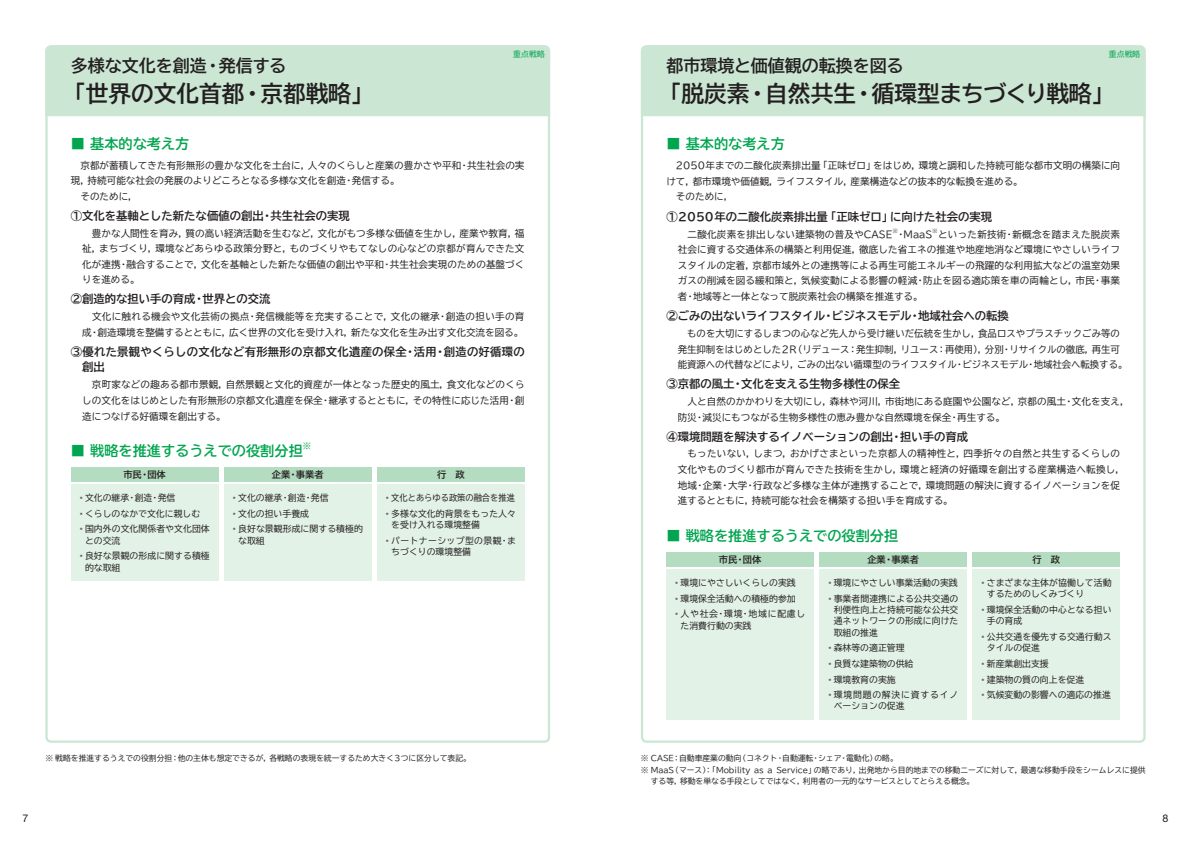
<style>
.page{position:relative;width:1191px;height:842px;background:#fff}
.page>*{position:absolute;margin:0;border:0;box-sizing:border-box;transform-origin:0 0}
.t1{font:700 22.7px "TBUD Go Std";color:#231f20}
.t2{font:700 17px "TBUD Go Std";color:#231f20}
.t3{font:700 14.2px "TBUDR Go Std";color:#00a54f}
.t4{font:700 11.3px "TBUD Go Std";color:#231f20}
.t5{font:700 11.3px/15.6px "TBUD Go Std";letter-spacing:.02em;color:#231f20}
.t6{font:10.6px "Helvetica Neue LT Std";color:#231f20}
.t7{font:9.6px/15.6px "TBUD Go Std";letter-spacing:.005em;color:#231f20}
.t8{font:9.6px/15.6px "TBUD Go Std";letter-spacing:.025em;color:#231f20}
.t9{font:700 9.2px "TBUD Go Std";color:#231f20}
.t10{font:8.9px/11.3px "TBUD Go Std";color:#231f20}
.t11{font:8.9px/11.3px "TBUD Go Std";letter-spacing:.04em;color:#231f20}
.t12{font:8.9px/11.3px "TBUD Go Std";letter-spacing:.08em;color:#231f20}
.t13{font:8.9px/11.3px "TBUD Go Std";letter-spacing:.09em;color:#231f20}
.t14{font:8.9px "TBUD Go Std";color:#231f20;scale:.93 1}
.t15{font:700 8.3px "TBUDR Go Std";color:#00a54f}
.t16{font:7.8px/12px "TBUD Go Std";color:#231f20}
.t17{font:7.8px "TBUD Go Std";letter-spacing:.02em;color:#00a54f}
.t18{font:5.6px "TBUD Go Std";color:#231f20}
.s1{color:#6c6d70}
</style>
<div class="page">
<div style="left:640px;top:45px;width:506px;height:72px;background:#cbe6d3"></div>
<div style="left:45px;top:45px;width:506px;height:72px;background:#cbe6d3"></div>
<div style="left:666px;top:570px;width:148px;height:150px;background:#e3f2e7"></div>
<div style="left:71px;top:485px;width:147px;height:96px;background:#e3f2e7"></div>
<div style="left:666px;top:553px;width:148px;height:14px;background:#b3dcc0"></div>
<div style="left:71px;top:468px;width:147px;height:14px;background:#b3dcc0"></div>
<div style="left:819px;top:570px;width:148px;height:150px;background:#e3f2e7"></div>
<div style="left:224px;top:485px;width:147px;height:96px;background:#e3f2e7"></div>
<div style="left:819px;top:553px;width:148px;height:14px;background:#b3dcc0"></div>
<div style="left:224px;top:468px;width:147px;height:14px;background:#b3dcc0"></div>
<div style="left:972px;top:570px;width:148px;height:150px;background:#e3f2e7"></div>
<div style="left:377px;top:485px;width:147px;height:96px;background:#e3f2e7"></div>
<div style="left:972px;top:553px;width:148px;height:14px;background:#b3dcc0"></div>
<div style="left:377px;top:468px;width:147px;height:14px;background:#b3dcc0"></div>
<h2 class="t2" style="left:71px;top:51px;width:217px">多様な文化を創造・発信する</h2>
<h1 class="t1" style="left:63px;top:75px;width:312px">「世界の文化首都・京都戦略」</h1>
<p class="t17" style="left:513px;top:48px;width:33px">重点戦略</p>
<p class="t17" style="left:1108px;top:48px;width:33px">重点戦略</p>
<h2 class="t2" style="left:666px;top:51px;width:239px">都市環境と価値観の転換を図る</h2>
<h1 class="t1" style="left:658px;top:75px;width:457px">「脱炭素・自然共生・循環型まちづくり戦略」</h1>
<h3 class="t3" style="left:666px;top:132px;width:120px">■ 基本的な考え方</h3>
<p class="t7" style="left:666px;top:158px;width:455px">　2050年までの二酸化炭素排出量「正味ゼロ」をはじめ，環境と調和した持続可能な都市文明の構築に向けて，都市環境や価値観，ライフスタイル，産業構造などの抜本的な転換を進める。<br>　そのために，</p>
<p class="t4" style="left:666px;top:207px;width:327px">①2050年の二酸化炭素排出量「正味ゼロ」に向けた社会の実現</p>
<p class="t8" style="left:677px;top:226px;width:256px">　二酸化炭素を排出しない建築物の普及やCASE ・MaaS</p>
<h3 class="t3" style="left:71px;top:132px;width:120px">■ 基本的な考え方</h3>
<p class="t7" style="left:71px;top:157px;width:455px">　京都が蓄積してきた有形無形の豊かな文化を土台に，人々のくらしと産業の豊かさや平和・共生社会の実現，持続可能な社会の発展のよりどころとなる多様な文化を創造・発信する。<br>　そのために，</p>
<p class="t4" style="left:71px;top:206px;width:280px">①文化を基軸とした新たな価値の創出・共生社会の実現</p>
<p class="t7" style="left:82px;top:225px;width:444px;text-align:justify">　豊かな人間性を育み，質の高い経済活動を生むなど，文化がもつ多様な価値を生かし，産業や教育，福祉，まちづくり，環境などあらゆる政策分野と，ものづくりやもてなしの心などの京都が育んできた文化が連携・融合することで，文化を基軸とした新たな価値の創出や平和・共生社会実現のための基盤づくりを進める。</p>
<p class="t4" style="left:71px;top:290px;width:201px">②創造的な担い手の育成・世界との交流</p>
<p class="t7" style="left:82px;top:309px;width:444px">　文化に触れる機会や文化芸術の拠点・発信機能等を充実することで，文化の継承・創造の担い手の育成・創造環境を整備するとともに，広く世界の文化を受け入れ，新たな文化を生み出す文化交流を図る。</p>
<p class="t5" style="left:82px;top:344px;width:444px;text-indent:-11px">③優れた景観やくらしの文化など有形無形の京都文化遺産の保全・活用・創造の好循環の創出</p>
<p class="t7" style="left:82px;top:377px;width:444px;text-align:justify">　京町家などの趣ある都市景観，自然景観と文化的資産が一体となった歴史的風土，食文化などのくらしの文化をはじめとした有形無形の京都文化遺産を保全・継承するとともに，その特性に応じた活用・創造につなげる好循環を創出する。</p>
<h3 class="t3" style="left:71px;top:439px;width:233px">■ 戦略を推進するうえでの役割分担</h3>
<p class="t15" style="left:303px;top:439px;width:10px">※</p>
<p class="t18" style="left:892px;top:226px;width:7px">※</p>
<p class="t18" style="left:932px;top:226px;width:7px">※</p>
<p class="t7" style="left:677px;top:226px;width:444px;text-align:justify;text-indent:260px">といった新技術・新概念を踏まえた脱炭素社会に資する交通体系の構築と利用促進，徹底した省エネの推進や地産地消など環境にやさしいライフスタイルの定着，京都市域外との連携等による再生可能エネルギーの飛躍的な利用拡大などの温室効果ガスの削減を図る緩和策と，気候変動による影響の軽減・防止を図る適応策を車の両輪とし，市民・事業者・地域等と一体となって脱炭素社会の構築を推進する。</p>
<p class="t4" style="left:666px;top:307px;width:344px">②ごみの出ないライフスタイル・ビジネスモデル・地域社会への転換</p>
<p class="t7" style="left:677px;top:325px;width:451px">　ものを大切にするしまつの心など先人から受け継いだ伝統を生かし，食品ロスやプラスチックごみ等の発生抑制をはじめとした2R（リデュース：発生抑制，リユース：再使用），分別・リサイクルの徹底，再生可能資源への代替などにより，ごみの出ない循環型のライフスタイル・ビジネスモデル・地域社会へ転換する。</p>
<p class="t4" style="left:666px;top:375px;width:235px">③京都の風土・文化を支える生物多様性の保全</p>
<p class="t7" style="left:677px;top:393px;width:453px">　人と自然のかかわりを大切にし，森林や河川，市街地にある庭園や公園など，京都の風土・文化を支え，防災・減災にもつながる生物多様性の恵み豊かな自然環境を保全・再生する。</p>
<p class="t4" style="left:666px;top:427px;width:303px">④環境問題を解決するイノベーションの創出・担い手の育成</p>
<p class="t8" style="left:677px;top:446px;width:449px">　もったいない，しまつ，おかげさまといった京都人の精神性と，四季折々の自然と共生するくらしの文化やものづくり都市が育んできた技術を生かし，環境と経済の好循環を創出する産業構造へ転換し，地域・企業・大学・行政など多様な主体が連携することで，環境問題の解決に資するイノベーションを促進するとともに，持続可能な社会を構築する担い手を育成する。</p>
<h3 class="t3" style="left:666px;top:524px;width:233px">■ 戦略を推進するうえでの役割分担</h3>
<p class="t9" style="left:123px;top:467px;width:44px">市民・団体</p>
<p class="t9" style="left:272px;top:467px;width:53px">企業・事業者</p>
<p class="t9" style="left:437px;top:467px;width:29px">行　政</p>
<p class="t10" style="left:79px;top:492px;width:98px"><span class="s1">•</span> 文化の継承・創造・発信</p>
<p class="t10" style="left:79px;top:508px;width:122px"><span class="s1">•</span> くらしのなかで文化に親しむ</p>
<p class="t10" style="left:85px;top:523px;width:126px;text-indent:-6px"><span class="s1">•</span> 国内外の文化関係者や文化団体との交流</p>
<p class="t10" style="left:85px;top:550px;width:126px;text-indent:-6px"><span class="s1">•</span> 良好な景観の形成に関する積極的な取組</p>
<p class="t9" style="left:719px;top:552px;width:44px">市民・団体</p>
<p class="t10" style="left:232px;top:492px;width:98px"><span class="s1">•</span> 文化の継承・創造・発信</p>
<p class="t10" style="left:232px;top:508px;width:78px"><span class="s1">•</span> 文化の担い手養成</p>
<p class="t10" style="left:238px;top:523px;width:126px;text-indent:-6px"><span class="s1">•</span> 良好な景観形成に関する積極的な取組</p>
<p class="t14" style="left:386px;top:490px;width:140px"><span class="s1">•</span> 文化とあらゆる政策の融合を推進</p>
<p class="t10" style="left:391px;top:508px;width:126px;text-indent:-6px"><span class="s1">•</span> 多様な文化的背景をもった人々を受け入れる環境整備</p>
<p class="t11" style="left:391px;top:534px;width:126px;text-indent:-6px"><span class="s1">•</span> パートナーシップ型の景観・まちづくりの環境整備</p>
<p class="t9" style="left:867px;top:552px;width:53px">企業・事業者</p>
<p class="t9" style="left:1032px;top:552px;width:29px">行　政</p>
<p class="t16" style="left:45px;top:752px;width:427px">※ 戦略を推進するうえでの役割分担：他の主体も想定できるが，各戦略の表現を統一するため大きく3つに区分して表記。</p>
<p class="t10" style="left:675px;top:577px;width:122px"><span class="s1">•</span> 環境にやさしいくらしの実践</p>
<p class="t10" style="left:675px;top:593px;width:122px"><span class="s1">•</span> 環境保全活動への積極的参加</p>
<p class="t12" style="left:680px;top:608px;width:126px;text-indent:-6px"><span class="s1">•</span> 人や社会・環境・地域に配慮した消費行動の実践</p>
<p class="t10" style="left:828px;top:577px;width:131px"><span class="s1">•</span> 環境にやさしい事業活動の実践</p>
<p class="t10" style="left:833px;top:593px;width:126px;text-align:justify;text-indent:-6px"><span class="s1">•</span> 事業者間連携による公共交通の利便性向上と持続可能な公共交通ネットワークの形成に向けた取組の推進</p>
<p class="t10" style="left:828px;top:642px;width:78px"><span class="s1">•</span> 森林等の適正管理</p>
<p class="t10" style="left:828px;top:658px;width:87px"><span class="s1">•</span> 良質な建築物の供給</p>
<p class="t10" style="left:828px;top:673px;width:69px"><span class="s1">•</span> 環境教育の実施</p>
<p class="t13" style="left:833px;top:689px;width:126px;text-indent:-6px"><span class="s1">•</span> 環境問題の解決に資するイノベーションの促進</p>
<p class="t10" style="left:986px;top:577px;width:126px;text-indent:-6px"><span class="s1">•</span> さまざまな主体が協働して活動するためのしくみづくり</p>
<p class="t10" style="left:986px;top:604px;width:126px;text-indent:-6px"><span class="s1">•</span> 環境保全活動の中心となる担い手の育成</p>
<p class="t10" style="left:986px;top:631px;width:126px;text-indent:-6px"><span class="s1">•</span> 公共交通を優先する交通行動スタイルの促進</p>
<p class="t10" style="left:981px;top:658px;width:69px"><span class="s1">•</span> 新産業創出支援</p>
<p class="t10" style="left:981px;top:673px;width:105px"><span class="s1">•</span> 建築物の質の向上を促進</p>
<p class="t10" style="left:981px;top:689px;width:131px"><span class="s1">•</span> 気候変動の影響への適応の推進</p>
<p class="t16" style="left:641px;top:752px;width:506px">※ CASE：自動車産業の動向（コネクト・自動運転・シェア・電動化）の略。<br>※ MaaS（マース）：「Mobility as a Service」の略であり，出発地から目的地までの移動ニーズに対して，最適な移動手段をシームレスに提供</p>
<p class="t16" style="left:651px;top:775px;width:325px">する等，移動を単なる手段としてではなく，利用者の一元的なサービスとしてとらえる概念。</p>
<p class="t6" style="left:22px;top:812px;width:7px">7</p>
<p class="t6" style="left:1162px;top:812px;width:7px">8</p>
</div>
